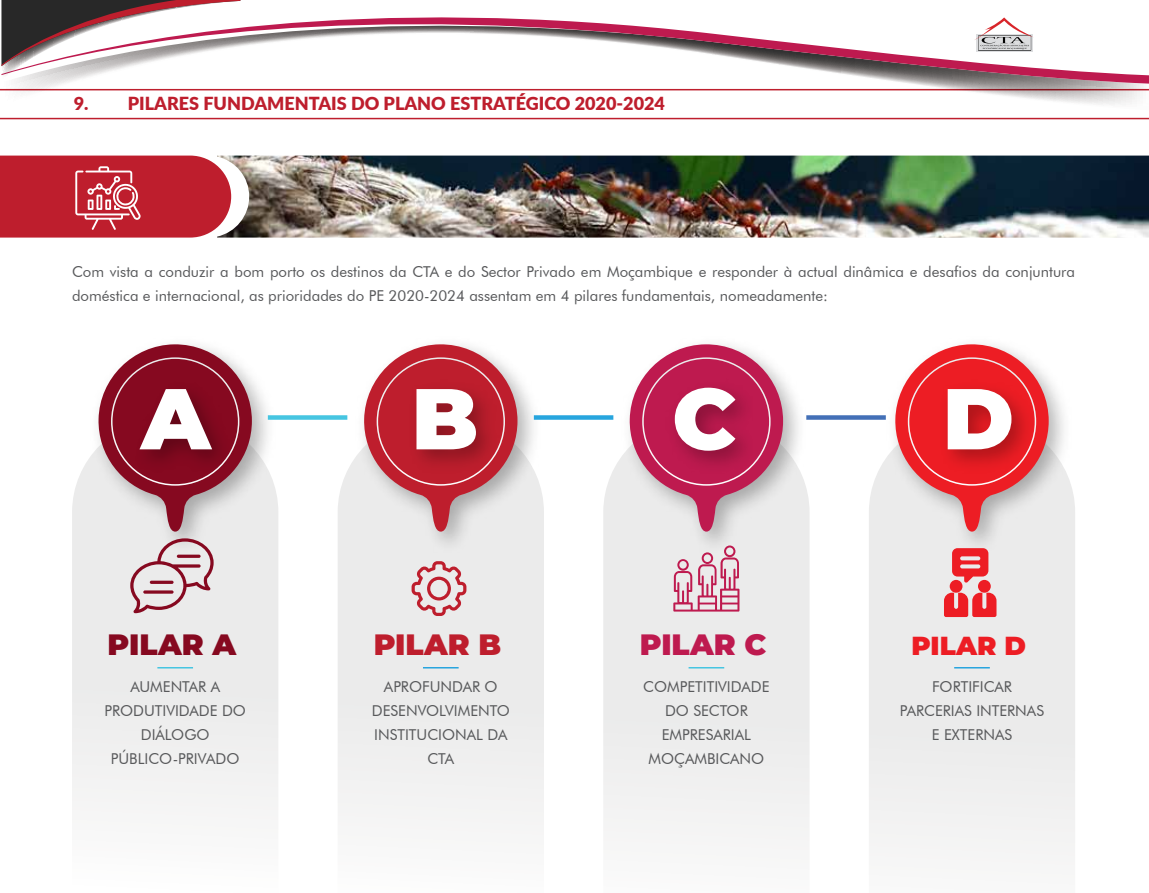
<style>
.page{position:relative;width:1149px;height:893px;background:#fff}
.page>*{position:absolute;margin:0;border:0;box-sizing:border-box;transform-origin:0 0}
.t1{font:900 86.1px "Montserrat";color:#fff}
.t2{font:900 29.4px "Montserrat";color:#be1a4f}
.t3{font:900 29.4px "Montserrat";color:#860920}
.t4{font:900 29.4px "Montserrat";color:#be1e2d}
.t5{font:900 26.1px "Montserrat";color:#ed1d24}
.t6{font:900 18px "Lato";color:#be1e2d}
.t7{font:15px/24px "Futura BT";color:#58595b;text-align:center}
</style>
<div class="page">
<svg style="left:0;top:89px;width:1148px;height:30px"></svg>
<img style="left:231px;top:156px;width:917px;height:82px">
<svg style="left:0;top:156px;width:231px;height:82px;background:#c33340"></svg>
<div style="left:869px;top:471px;width:205px;height:385px;background:#ebebeb"></div>
<img style="left:879px;top:380px;width:196px;height:182px">
<svg style="left:894px;top:344px;width:154px;height:188px"></svg>
<img style="left:927px;top:361px;width:117px;height:142px">
<hr style="left:953px;top:667px;width:36px;height:1px;background:#27a5de">
<svg style="left:603px;top:417px;width:206px;height:424px"></svg>
<img style="left:614px;top:379px;width:196px;height:183px">
<svg style="left:628px;top:344px;width:154px;height:188px"></svg>
<img style="left:656px;top:361px;width:110px;height:142px">
<hr style="left:688px;top:667px;width:36px;height:1px;background:#46c5e1">
<div style="left:72px;top:469px;width:206px;height:341px;background:#ececec"></div>
<img style="left:83px;top:381px;width:195px;height:181px">
<svg style="left:98px;top:344px;width:154px;height:188px"></svg>
<img style="left:124px;top:361px;width:118px;height:142px">
<hr style="left:157px;top:667px;width:36px;height:1px;background:#46c5e1">
<svg style="left:338px;top:417px;width:206px;height:408px"></svg>
<img style="left:349px;top:380px;width:195px;height:182px">
<svg style="left:363px;top:344px;width:154px;height:188px"></svg>
<img style="left:396px;top:361px;width:112px;height:142px">
<hr style="left:423px;top:667px;width:35px;height:1px;background:#27a5de">
<svg style="left:411px;top:561px;width:55px;height:55px;background:#deb2b6"></svg>
<div style="left:268px;top:415px;width:79px;height:5px;background:#46c5e1"></div>
<div style="left:533px;top:415px;width:80px;height:5px;background:#27a5de"></div>
<div style="left:806px;top:415px;width:79px;height:5px;background:#4370b7"></div>
<svg style="left:130px;top:538px;width:83px;height:75px;background:#d8c2c6"></svg>
<hr style="left:150px;top:581px;width:23px;height:3px;background:#860920;border-radius:2px">
<svg style="left:143px;top:590px;width:30px;height:4px"></svg>
<hr style="left:177px;top:555px;width:23px;height:3px;background:#860920;border-radius:2px">
<div style="left:949px;top:580px;width:13px;height:13px;background:#ed1d24;border-radius:50%"></div>
<div style="left:977px;top:580px;width:13px;height:13px;background:#ed1d24;border-radius:50%"></div>
<svg style="left:943px;top:593px;width:53px;height:24px"></svg>
<svg style="left:951px;top:548px;width:37px;height:35px"></svg>
<svg style="left:673px;top:545px;width:66px;height:67px;background:#ddadbd"></svg>
<svg style="left:1px;top:84px;width:1147px;height:26px"></svg>
<svg style="left:14px;top:0;width:1134px;height:84px"></svg>
<div style="left:976px;top:34px;width:56px;height:18px;background:#565758"></div>
<svg style="left:973px;top:17px;width:60px;height:33px"></svg>
<svg style="left:1px;top:0;width:239px;height:81px"></svg>
<p class="t6" style="left:74px;top:90px;width:592px">9. PILARES FUNDAMENTAIS DO PLANO ESTRATÉGICO 2020-2024</p>
<p class="t7" style="left:72px;top:259px;width:1004px;text-align:left">Com vista a conduzir a bom porto os destinos da CTA e do Sector Privado em Moçambique e responder à actual dinâmica e desafios da conjuntura doméstica e internacional, as prioridades do PE 2020-2024 assentam em 4 pilares fundamentais, nomeadamente:</p>
<h1 class="t1" style="left:141px;top:354px;width:71px">A</h1>
<h2 class="t3" style="left:108px;top:623px;width:130px">PILAR A</h2>
<p class="t7" style="left:104px;top:675px;width:143px">AUMENTAR A<br>PRODUTIVIDADE DO<br>DIÁLOGO<br>PÚBLICO-PRIVADO</p>
<h1 class="t1" style="left:411px;top:354px;width:68px">B</h1>
<h2 class="t4" style="left:373px;top:623px;width:129px">PILAR B</h2>
<p class="t7" style="left:372px;top:675px;width:139px">APROFUNDAR O<br>DESENVOLVIMENTO<br>INSTITUCIONAL DA<br>CTA</p>
<h1 class="t1" style="left:672px;top:354px;width:66px">C</h1>
<h2 class="t2" style="left:639px;top:623px;width:128px">PILAR C</h2>
<p class="t7" style="left:643px;top:675px;width:128px">COMPETITIVIDADE<br>DO SECTOR<br>EMPRESARIAL<br>MOÇAMBICANO</p>
<h1 class="t1" style="left:942px;top:354px;width:73px">D</h1>
<h3 class="t5" style="left:911px;top:626px;width:116px">PILAR D</h3>
<p class="t7" style="left:899px;top:675px;width:145px">FORTIFICAR<br>PARCERIAS INTERNAS<br>E EXTERNAS</p>
</div>
